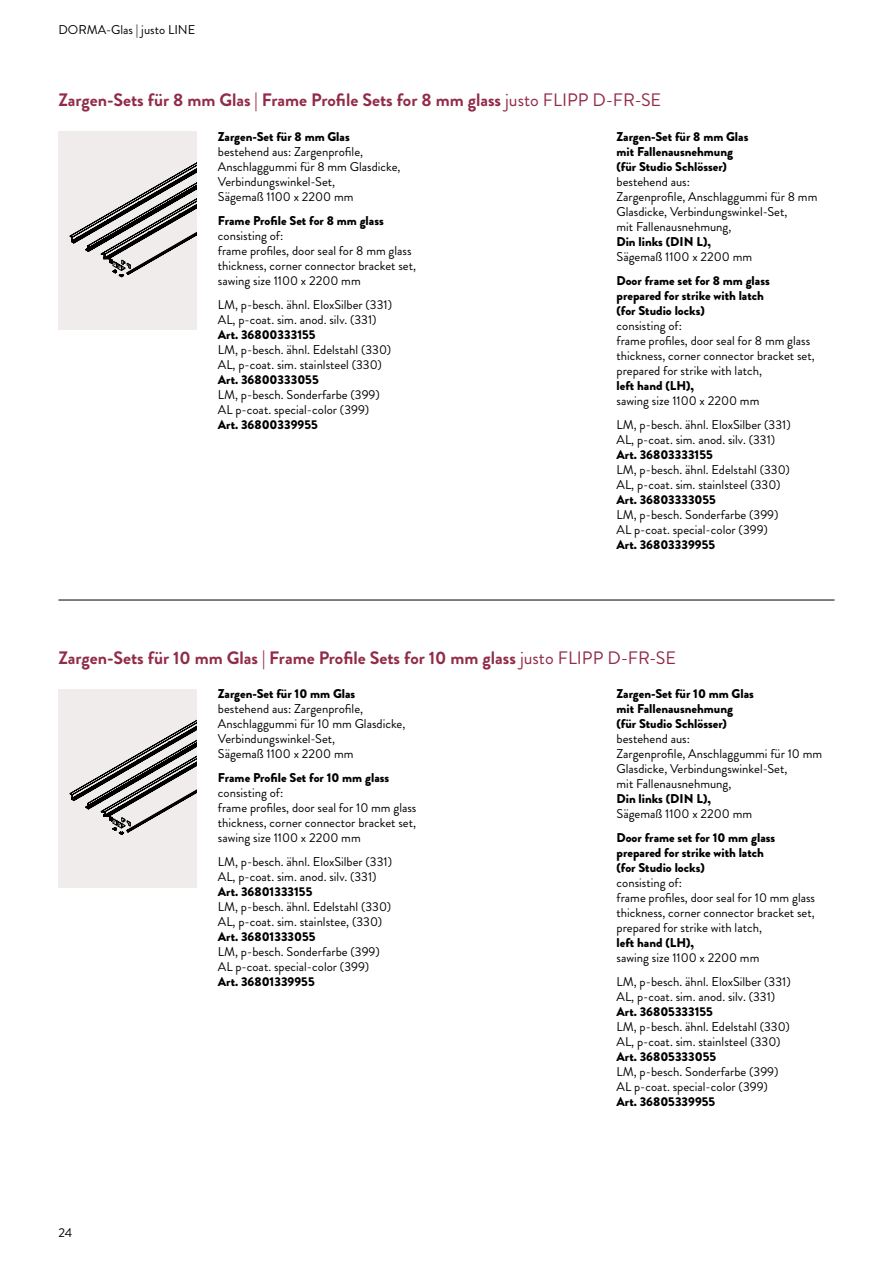
<style>
.page{position:relative;width:893px;height:1263px;background:#fff}
.page>*{position:absolute;margin:0;border:0;box-sizing:border-box;transform-origin:0 0}
.t1{font:700 18px "Brandon Grotesque";color:#922b48}
.t2{font:12.75px/15px "Brandon Grotesque";color:#000}
.t3{font:900 12.75px/15px "Brandon Grotesque";color:#000}
.s1{font-weight:400}
</style>
<div class="page">
<div style="left:58px;top:132px;width:139px;height:198px;background:#f0ecec"></div>
<svg style="left:70px;top:162px;width:127px;height:116px"></svg>
<div style="left:58px;top:689px;width:139px;height:198px;background:#f0ecec"></div>
<svg style="left:70px;top:719px;width:127px;height:116px"></svg>
<hr style="left:58px;top:600px;width:776px;height:1px;background:#000">
<p class="t2" style="left:58px;top:23px;width:138px">DORMA-Glas | justo LINE</p>
<h1 class="t1" style="left:58px;top:92px;width:604px">Zargen-Sets für 8 mm Glas | Frame Profile Sets for 8 mm glass <span class="s1">justo FLIPP D-FR-SE</span></h1>
<p class="t3" style="left:218px;top:130px;width:133px">Zargen-Set für 8 mm Glas</p>
<p class="t2" style="left:218px;top:145px;width:184px">bestehend aus: Zargenprofile,<br>Anschlaggummi für 8 mm Glasdicke,<br>Verbindungswinkel-Set,<br>Sägemaß 1100 x 2200 mm</p>
<p class="t3" style="left:218px;top:214px;width:167px">Frame Profile Set for 8 mm glass</p>
<p class="t2" style="left:218px;top:229px;width:200px">consisting of:<br>frame profiles, door seal for 8 mm glass thickness, corner connector bracket set, sawing size 1100 x 2200 mm</p>
<p class="t2" style="left:218px;top:298px;width:176px">LM, p-besch. ähnl. EloxSilber (331)<br>AL, p-coat. sim. anod. silv. (331)</p>
<p class="t3" style="left:218px;top:328px;width:99px">Art. 36800333155</p>
<p class="t2" style="left:218px;top:342px;width:175px">LM, p-besch. ähnl. Edelstahl (330)<br>AL, p-coat. sim. stainlsteel (330)</p>
<p class="t3" style="left:218px;top:373px;width:102px">Art. 36800333055</p>
<p class="t2" style="left:218px;top:387px;width:163px">LM, p-besch. Sonderfarbe (399)<br>AL p-coat. special-color (399)</p>
<p class="t3" style="left:218px;top:418px;width:101px">Art. 36800339955</p>
<p class="t3" style="left:617px;top:130px;width:133px">Zargen-Set für 8 mm Glas mit Fallenausnehmung (für Studio Schlösser)</p>
<p class="t2" style="left:617px;top:174px;width:202px">bestehend aus:<br>Zargenprofile, Anschlaggummi für 8 mm<br>Glasdicke, Verbindungswinkel-Set,<br>mit Fallenausnehmung,</p>
<p class="t3" style="left:617px;top:235px;width:96px">Din links (DIN L),</p>
<p class="t2" style="left:617px;top:249px;width:137px">Sägemaß 1100 x 2200 mm</p>
<p class="t3" style="left:617px;top:274px;width:155px">Door frame set for 8 mm glass prepared for strike with latch (for Studio locks)</p>
<p class="t2" style="left:617px;top:318px;width:200px">consisting of:<br>frame profiles, door seal for 8 mm glass thickness, corner connector bracket set, prepared for strike with latch,</p>
<p class="t3" style="left:617px;top:379px;width:79px">left hand (LH),</p>
<p class="t2" style="left:617px;top:389px;width:176px;line-height:24px">sawing size 1100 x 2200 mm<br>LM, p-besch. ähnl. EloxSilber (331)</p>
<p class="t2" style="left:617px;top:432px;width:160px">AL, p-coat. sim. anod. silv. (331)</p>
<p class="t3" style="left:617px;top:448px;width:98px">Art. 36803333155</p>
<p class="t2" style="left:617px;top:462px;width:175px">LM, p-besch. ähnl. Edelstahl (330)<br>AL, p-coat. sim. stainlsteel (330)</p>
<p class="t3" style="left:617px;top:493px;width:101px">Art. 36803333055</p>
<p class="t2" style="left:617px;top:507px;width:163px">LM, p-besch. Sonderfarbe (399)<br>AL p-coat. special-color (399)</p>
<p class="t3" style="left:617px;top:538px;width:100px">Art. 36803339955</p>
<h1 class="t1" style="left:58px;top:650px;width:619px">Zargen-Sets für 10 mm Glas | Frame Profile Sets for 10 mm glass <span class="s1">justo FLIPP D-FR-SE</span></h1>
<p class="t2" style="left:58px;top:1226px;width:15px">24</p>
<p class="t3" style="left:218px;top:688px;width:139px">Zargen-Set für 10 mm Glas</p>
<p class="t2" style="left:218px;top:702px;width:189px">bestehend aus: Zargenprofile,<br>Anschlaggummi für 10 mm Glasdicke,<br>Verbindungswinkel-Set,<br>Sägemaß 1100 x 2200 mm</p>
<p class="t3" style="left:218px;top:772px;width:173px">Frame Profile Set for 10 mm glass</p>
<p class="t2" style="left:218px;top:786px;width:200px">consisting of:<br>frame profiles, door seal for 10 mm glass thickness, corner connector bracket set, sawing size 1100 x 2200 mm</p>
<p class="t2" style="left:218px;top:855px;width:176px">LM, p-besch. ähnl. EloxSilber (331)<br>AL, p-coat. sim. anod. silv. (331)</p>
<p class="t3" style="left:218px;top:885px;width:96px">Art. 36801333155</p>
<p class="t2" style="left:218px;top:900px;width:175px">LM, p-besch. ähnl. Edelstahl (330)<br>AL, p-coat. sim. stainlstee, (330)</p>
<p class="t3" style="left:218px;top:930px;width:99px">Art. 36801333055</p>
<p class="t2" style="left:218px;top:945px;width:163px">LM, p-besch. Sonderfarbe (399)<br>AL p-coat. special-color (399)</p>
<p class="t3" style="left:218px;top:975px;width:98px">Art. 36801339955</p>
<p class="t3" style="left:617px;top:688px;width:139px">Zargen-Set für 10 mm Glas mit Fallenausnehmung (für Studio Schlösser)</p>
<p class="t2" style="left:617px;top:732px;width:207px">bestehend aus:<br>Zargenprofile, Anschlaggummi für 10 mm<br>Glasdicke, Verbindungswinkel-Set,<br>mit Fallenausnehmung,</p>
<p class="t3" style="left:617px;top:793px;width:96px">Din links (DIN L),</p>
<p class="t2" style="left:617px;top:807px;width:137px">Sägemaß 1100 x 2200 mm</p>
<p class="t3" style="left:617px;top:832px;width:160px">Door frame set for 10 mm glass prepared for strike with latch (for Studio locks)</p>
<p class="t2" style="left:617px;top:876px;width:200px">consisting of:<br>frame profiles, door seal for 10 mm glass thickness, corner connector bracket set, prepared for strike with latch,</p>
<p class="t3" style="left:617px;top:937px;width:79px">left hand (LH),</p>
<p class="t2" style="left:617px;top:946px;width:176px;line-height:24px">sawing size 1100 x 2200 mm<br>LM, p-besch. ähnl. EloxSilber (331)</p>
<p class="t2" style="left:617px;top:990px;width:160px">AL, p-coat. sim. anod. silv. (331)</p>
<p class="t3" style="left:617px;top:1006px;width:98px">Art. 36805333155</p>
<p class="t2" style="left:617px;top:1020px;width:175px">LM, p-besch. ähnl. Edelstahl (330)<br>AL, p-coat. sim. stainlsteel (330)</p>
<p class="t3" style="left:617px;top:1051px;width:101px">Art. 36805333055</p>
<p class="t2" style="left:617px;top:1065px;width:163px">LM, p-besch. Sonderfarbe (399)<br>AL p-coat. special-color (399)</p>
<p class="t3" style="left:617px;top:1096px;width:100px">Art. 36805339955</p>
</div>
